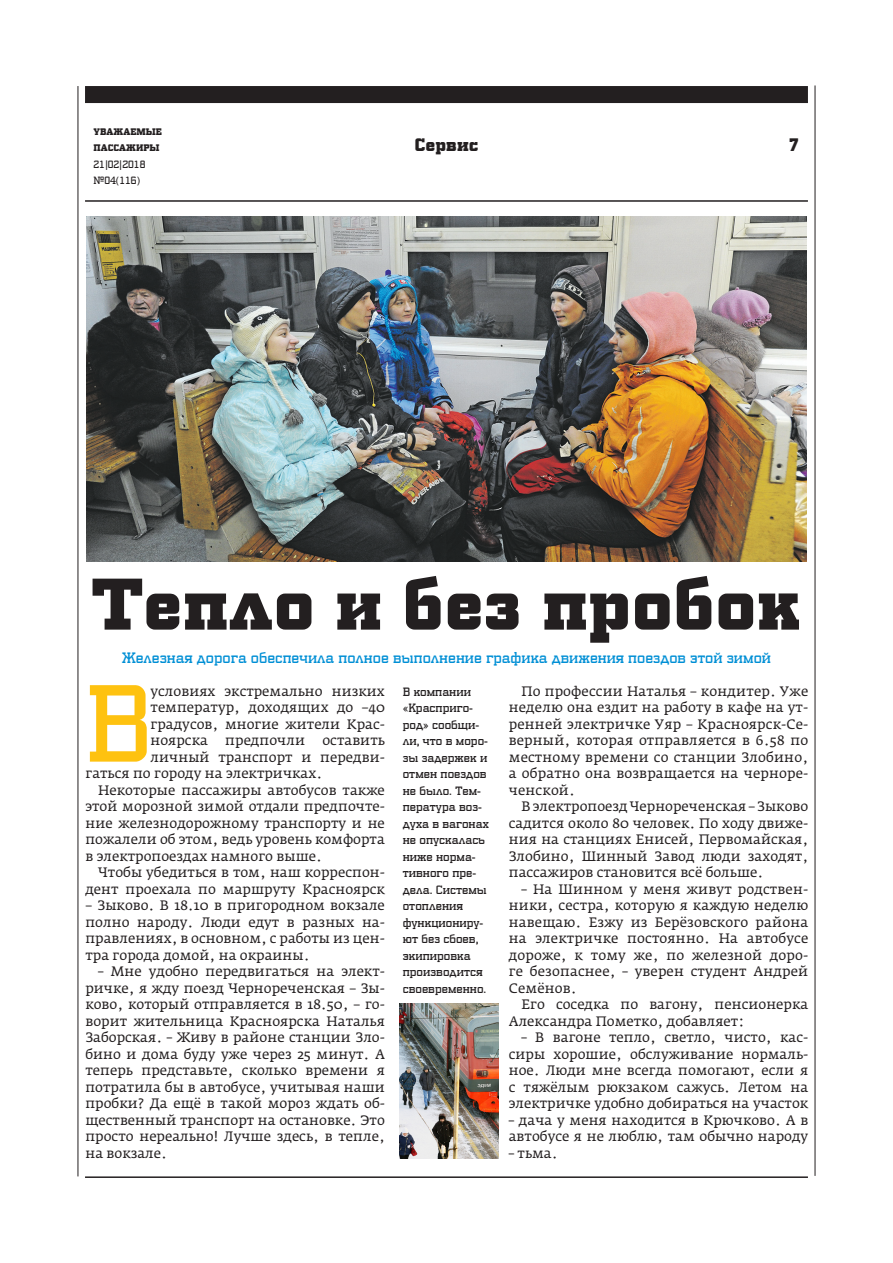
<style>
.page{position:relative;width:893px;height:1263px;background:#fff}
.page>*{position:absolute;margin:0;border:0;box-sizing:border-box;transform-origin:0 0}
.t1{font:108px "PF Synch Pro";color:#fec210}
.t2{font:900 72px "PF Synch Pro";color:#231f20}
.t3{font:900 18px "PF Synch Pro";color:#231f20}
.t4{font:15px "PF Synch Pro";color:#008fd5}
.t5{font:13.5px/16.5px "Fedra Serif A Pro";color:#231f20;text-align:justify}
.t6{font:12px/16.5px "PF Synch Pro";color:#231f20}
.t7{font:10.5px/16.5px "PF Synch Pro";color:#231f20}
.t8{font:900 9.45px/16.5px "PF Synch Pro";color:#231f20}
.s1{font-style:inherit}
</style>
<div class="page">
<hr style="left:85px;top:1176px;width:723px;height:2px;background:#231f20">
<hr style="left:85px;top:200px;width:723px;height:2px;background:#231f20">
<hr style="left:78px;top:86px;width:1px;height:1090px;background:#231f20">
<div style="left:85px;top:86px;width:723px;height:17px;background:#231f20"></div>
<hr style="left:815px;top:85px;width:1px;height:1091px;background:#231f20">
<img style="left:86px;top:217px;width:721px;height:344px">
<img style="left:400px;top:1003px;width:99px;height:155px">
<p class="t8" style="left:94px;top:123px;width:70px">уважаемые пассажиры</p>
<p class="t7" style="left:94px;top:156px;width:53px">21|02|2018 <span class="s1">№04(116)</span></p>
<p class="t3" style="left:414px;top:133px;width:65px">Сервис</p>
<p class="t2" style="left:92px;top:557px;width:711px">Тепло и без пробок</p>
<p class="t4" style="left:122px;top:648px;width:650px">Железная дорога обеспечила полное выполнение графика движения поездов этой зимой</p>
<p class="t5" style="left:522px;top:683px;width:288px">По профессии Наталья – кондитер. Уже</p>
<p class="t5" style="left:509px;top:699px;width:301px">неделю она ездит на работу в кафе на ут-</p>
<p class="t5" style="left:509px;top:716px;width:301px">ренней электричке Уяр – Красноярск-Се-</p>
<p class="t5" style="left:509px;top:732px;width:301px">верный, которая отправляется в 6.58 по</p>
<p class="t5" style="left:509px;top:749px;width:301px">местному времени со станции Злобино,</p>
<p class="t5" style="left:509px;top:765px;width:301px">а обратно она возвращается на черноре-</p>
<p class="t5" style="left:509px;top:782px;width:68px">ченской.</p>
<p class="t5" style="left:522px;top:798px;width:288px">В электропоезд Чернореченская – Зыково</p>
<p class="t5" style="left:509px;top:815px;width:301px">садится около 80 человек. По ходу движе-</p>
<p class="t5" style="left:509px;top:831px;width:301px">ния на станциях Енисей, Первомайская,</p>
<p class="t5" style="left:509px;top:848px;width:301px">Злобино, Шинный Завод люди заходят,</p>
<p class="t5" style="left:509px;top:864px;width:256px">пассажиров становится всё больше.</p>
<p class="t5" style="left:522px;top:881px;width:288px">‒ На Шинном у меня живут родствен-</p>
<p class="t5" style="left:509px;top:897px;width:301px">ники, сестра, которую я каждую неделю</p>
<p class="t5" style="left:509px;top:914px;width:301px">навещаю. Езжу из Берёзовского района</p>
<p class="t5" style="left:509px;top:930px;width:301px">на электричке постоянно. На автобусе</p>
<p class="t5" style="left:509px;top:947px;width:301px">дороже, к тому же, по железной доро-</p>
<p class="t5" style="left:509px;top:963px;width:301px">ге безопаснее, ‒ уверен студент Андрей</p>
<p class="t5" style="left:509px;top:980px;width:70px">Семёнов.</p>
<p class="t5" style="left:522px;top:996px;width:288px">Его соседка по вагону, пенсионерка</p>
<p class="t5" style="left:509px;top:1013px;width:237px">Александра Пометко, добавляет:</p>
<p class="t5" style="left:522px;top:1029px;width:288px">‒ В вагоне тепло, светло, чисто, кас-</p>
<p class="t5" style="left:509px;top:1046px;width:301px">сиры хорошие, обслуживание нормаль-</p>
<p class="t5" style="left:509px;top:1062px;width:301px">ное. Люди мне всегда помогают, если я</p>
<p class="t5" style="left:509px;top:1079px;width:301px">с тяжёлым рюкзаком сажусь. Летом на</p>
<p class="t5" style="left:509px;top:1095px;width:301px">электричке удобно добираться на участок</p>
<p class="t5" style="left:509px;top:1112px;width:301px">‒ дача у меня находится в Крючково. А в</p>
<p class="t5" style="left:509px;top:1128px;width:301px">автобусе я не люблю, там обычно народу</p>
<p class="t5" style="left:509px;top:1145px;width:50px">‒ тьма.</p>
<p class="t1" style="left:85px;top:658px;width:70px">В</p>
<p class="t6" style="left:403px;top:683px;width:87px">В компании «Красприго&shy;род» сообщи&shy;ли, что в моро&shy;зы задержек и отмен поездов не было. Тем&shy;пература воз&shy;духа в вагонах не опускалась ниже норма&shy;тивного пре&shy;дела. Системы отопления функциониру&shy;ют без сбоев, экипировка производится своевременно.</p>
<p class="t5" style="left:151px;top:683px;width:236px">условиях экстремально низких температур, доходящих до –40 градусов, многие жители Крас&shy;ноярска</p>
<p class="t5" style="left:225px;top:732px;width:81px">предпочли</p>
<p class="t5" style="left:322px;top:732px;width:64px">оставить</p>
<p class="t5" style="left:151px;top:749px;width:236px">личный транспорт и передви-</p>
<p class="t5" style="left:85px;top:765px;width:238px">гаться по городу на электричках.</p>
<p class="t5" style="left:98px;top:782px;width:288px">Некоторые пассажиры автобусов также</p>
<p class="t5" style="left:85px;top:798px;width:301px">этой морозной зимой отдали предпочте-</p>
<p class="t5" style="left:85px;top:815px;width:301px">ние железнодорожному транспорту и не</p>
<p class="t5" style="left:85px;top:831px;width:301px">пожалели об этом, ведь уровень комфорта</p>
<p class="t5" style="left:85px;top:848px;width:238px">в электропоездах намного выше.</p>
<p class="t5" style="left:98px;top:864px;width:288px">Чтобы убедиться в том, наш корреспон-</p>
<p class="t5" style="left:85px;top:881px;width:301px">дент проехала по маршруту Красноярск</p>
<p class="t5" style="left:85px;top:897px;width:301px">– Зыково. В 18.10 в пригородном вокзале</p>
<p class="t5" style="left:85px;top:914px;width:301px">полно народу. Люди едут в разных на-</p>
<p class="t5" style="left:85px;top:930px;width:301px">правлениях, в основном, с работы из цен-</p>
<p class="t5" style="left:85px;top:947px;width:226px">тра города домой, на окраины.</p>
<p class="t5" style="left:98px;top:963px;width:288px">‒ Мне удобно передвигаться на элект-</p>
<p class="t5" style="left:85px;top:980px;width:301px">ричке, я жду поезд Чернореченская – Зы-</p>
<p class="t5" style="left:85px;top:996px;width:301px">ково, который отправляется в 18.50, – го-</p>
<p class="t5" style="left:85px;top:1013px;width:301px">ворит жительница Красноярска Наталья</p>
<p class="t5" style="left:85px;top:1029px;width:301px">Заборская. ‒ Живу в районе станции Зло-</p>
<p class="t5" style="left:85px;top:1046px;width:301px">бино и дома буду уже через 25 минут. А</p>
<p class="t5" style="left:85px;top:1062px;width:301px">теперь представьте, сколько времени я</p>
<p class="t5" style="left:85px;top:1079px;width:301px">потратила бы в автобусе, учитывая наши</p>
<p class="t5" style="left:85px;top:1095px;width:301px">пробки? Да ещё в такой мороз ждать об-</p>
<p class="t5" style="left:85px;top:1112px;width:301px">щественный транспорт на остановке. Это</p>
<p class="t5" style="left:85px;top:1128px;width:301px">просто нереально! Лучше здесь, в тепле,</p>
<p class="t5" style="left:85px;top:1145px;width:83px">на вокзале.</p>
</div>
